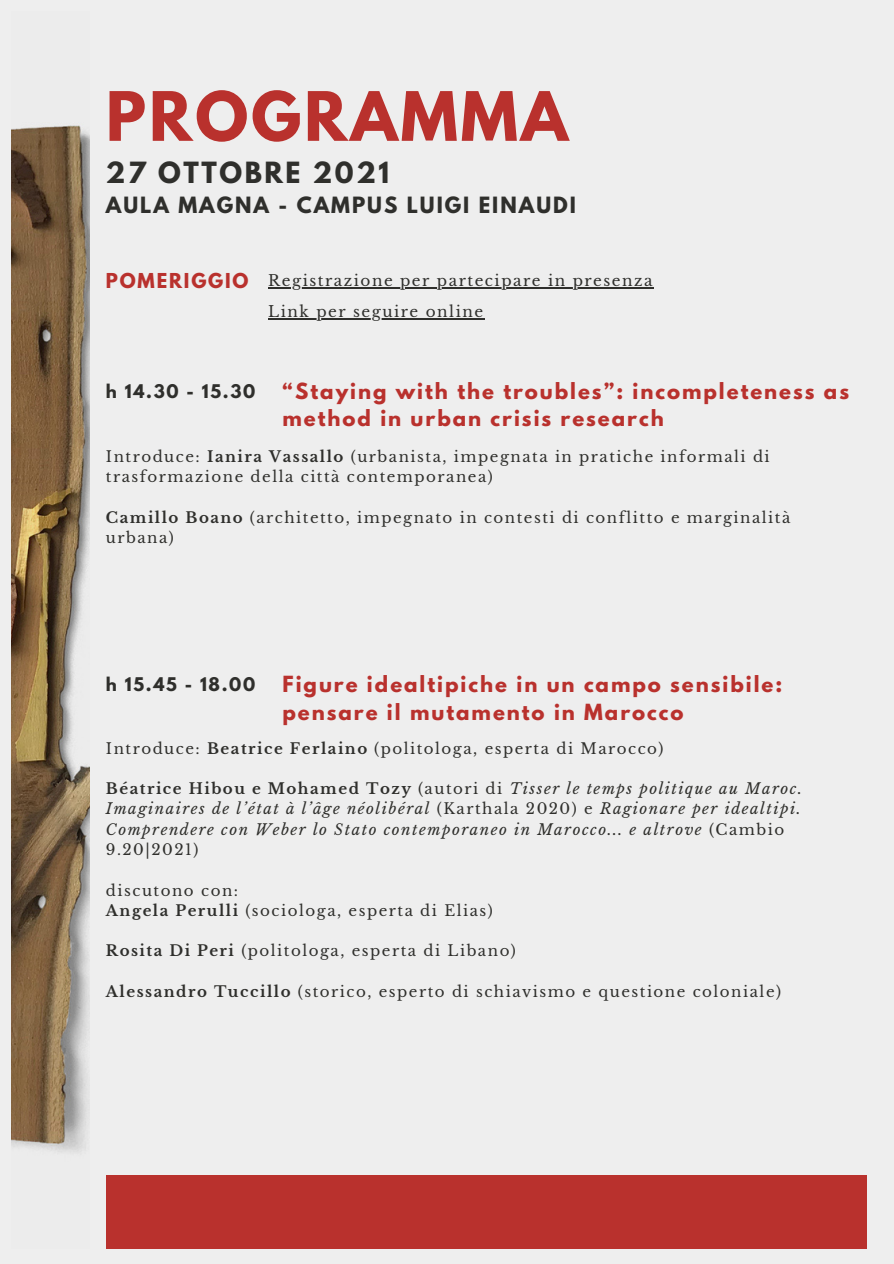
<style>
.page{position:relative;width:894px;height:1264px;background:#fff}
.page>*{position:absolute;margin:0;border:0;box-sizing:border-box;transform-origin:0 0}
.t1{font:700 60.3px "League Spartan";letter-spacing:.05em;color:#b9312d}
.t2{font:700 25.8px "League Spartan";letter-spacing:.1em;color:#2f2f2c}
.t3{font:700 19.8px "League Spartan";letter-spacing:.1em;color:#2f2f2c}
.t4{font:700 19.65px/27px "League Spartan";letter-spacing:.1em;color:#b9312d}
.t5{font:700 18.15px "League Spartan";letter-spacing:.1em;color:#b9312d}
.t6{font:700 16.65px "League Spartan";letter-spacing:.1em;color:#2f2f2c}
.t7{font:15.15px "Libre Baskerville";letter-spacing:.1em;color:#2f2f2c}
.t8{font:15px/20.2px "Libre Baskerville";letter-spacing:.1em;color:#2f2f2c}
.t9{font:italic 15px/20.2px "Libre Baskerville";letter-spacing:.1em;color:#2f2f2c}
.s1{font-weight:700}
.s2{font-weight:700;font-style:normal}
.s3{font-style:normal}
</style>
<div class="page">
<div style="left:0;top:0;width:893px;height:1263px;background:#eee"></div>
<img style="left:11px;top:125px;width:78px;height:1028px">
<div style="left:106px;top:1175px;width:760px;height:73px;background:#b9312d"></div>
<hr style="left:268px;top:287px;width:386px;height:1px;background:#2f2f2c">
<hr style="left:268px;top:318px;width:216px;height:1px;background:#2f2f2c">
<p class="t1" style="left:106px;top:86px;width:463px">PROGRAMMA</p>
<p class="t2" style="left:106px;top:160px;width:284px">27 OTTOBRE 2021</p>
<p class="t3" style="left:106px;top:195px;width:471px">AULA MAGNA - CAMPUS LUIGI EINAUDI</p>
<p class="t5" style="left:106px;top:271px;width:144px">POMERIGGIO</p>
<p class="t7" style="left:268px;top:271px;width:386px">Registrazione per partecipare in presenza</p>
<p class="t7" style="left:268px;top:302px;width:216px">Link per seguire online</p>
<p class="t6" style="left:106px;top:383px;width:151px">h 14.30 - 15.30</p>
<p class="t4" style="left:282px;top:380px;width:568px">“Staying with the troubles”: incompleteness as method in urban crisis research</p>
<p class="t8" style="left:106px;top:447px;width:665px">Introduce: <span class="s1">Ianira Vassallo</span> (urbanista, impegnata in pratiche informali di trasformazione della città contemporanea)</p>
<p class="t8" style="left:106px;top:507px;width:685px"><span class="s1">Camillo Boano</span> (architetto, impegnato in contesti di conflitto e marginalità urbana)</p>
<p class="t6" style="left:106px;top:676px;width:151px">h 15.45 - 18.00</p>
<p class="t4" style="left:282px;top:673px;width:501px">Figure idealtipiche in un campo sensibile: pensare il mutamento in Marocco</p>
<p class="t8" style="left:106px;top:738px;width:559px">Introduce: <span class="s1">Beatrice Ferlaino</span> (politologa, esperta di Marocco)</p>
<p class="t9" style="left:106px;top:778px;width:697px"><span class="s2">Béatrice Hibou e Mohamed Tozy</span> <span class="s3">(autori di</span> Tisser le temps politique au Maroc.<br>Imaginaires de l’état à l’âge néolibéral <span class="s3">(Karthala 2020) e</span> Ragionare per idealtipi.<br>Comprendere con Weber lo Stato contemporaneo in Marocco... e altrove <span class="s3">(Cambio 9.20|2021)</span></p>
<p class="t8" style="left:106px;top:880px;width:134px">discutono con:</p>
<p class="t8" style="left:106px;top:900px;width:388px"><span class="s1">Angela Perulli</span> (sociologa, esperta di Elias)</p>
<p class="t8" style="left:106px;top:941px;width:411px"><span class="s1">Rosita Di Peri</span> (politologa, esperta di Libano)</p>
<p class="t8" style="left:106px;top:981px;width:676px"><span class="s1">Alessandro Tuccillo</span> (storico, esperto di schiavismo e questione coloniale)</p>
</div>
